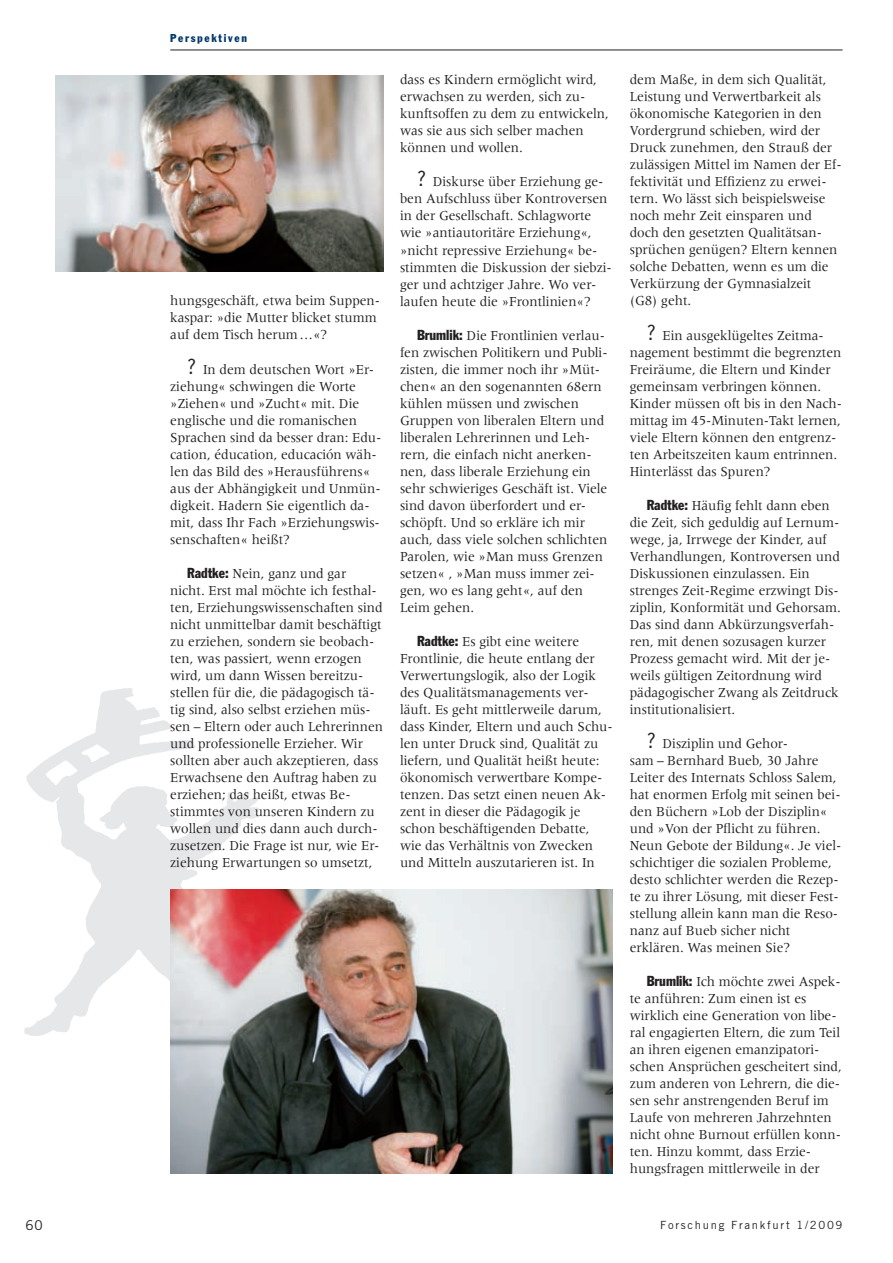
<style>
.page{position:relative;width:893px;height:1263px;background:#fff}
.page>*{position:absolute;margin:0;border:0;box-sizing:border-box;transform-origin:0 0}
.t1{font:14.25px/17px "Meridien";color:#231f20;scale:.95 1}
.t2{font:13.5px "Trade Gothic";color:#231f20}
.t3{font:11.25px "Trade Gothic";letter-spacing:.15em;color:#231f20}
.t4{font:condensed 11.25px "Franklin Gothic";letter-spacing:.15em;color:#00376b}
.s1{font-family:"Trade Gothic";font-size:21px}
.s2{font-family:"Franklin Gothic";font-stretch:condensed}
</style>
<div class="page">
<img style="left:24px;top:688px;width:235px;height:348px">
<hr style="left:170px;top:50px;width:672px;height:1px;background:#231f20">
<img style="left:170px;top:889px;width:442px;height:284px">
<img style="left:55px;top:76px;width:328px;height:195px">
<p class="t4" style="left:170px;top:34px;width:78px">Perspektiven</p>
<p class="t1" style="left:170px;top:293px;width:222px">hungsgeschäft, etwa beim Suppen&shy;kaspar: »die Mutter blicket stumm auf dem Tisch herum …«?</p>
<p class="t1" style="left:170px;top:362px;width:224px;text-indent:17px"><span class="s1">?</span> In dem deutschen Wort »Er&shy;ziehung« schwingen die Worte »Ziehen« und »Zucht« mit. Die englische und die romanischen<br>Sprachen sind da besser dran: Edu&shy;cation, éducation, educación wäh&shy;len das Bild des »Herausführens« aus der Abhängigkeit und Unmün&shy;digkeit. Hadern Sie eigentlich da&shy;mit, dass Ihr Fach »Erziehungswis&shy;senschaften« heißt?</p>
<p class="t1" style="left:170px;top:566px;width:225px;text-indent:17px"><span class="s2">Radtke:</span> Nein, ganz und gar nicht. Erst mal möchte ich festhal&shy;ten, Erziehungswissenschaften sind nicht unmittelbar damit beschäftigt zu erziehen, sondern sie beobach&shy;ten, was passiert, wenn erzogen wird, um dann Wissen bereitzu&shy;stellen für die, die pädagogisch tä&shy;tig sind, also selbst erziehen müs&shy;sen – Eltern oder auch Lehrerinnen und professionelle Erzieher. Wir sollten aber auch akzeptieren, dass Erwachsene den Auftrag haben zu erziehen; das heißt, etwas Be&shy;stimmtes von unseren Kindern zu wollen und dies dann auch durch&shy;zusetzen. Die Frage ist nur, wie Er&shy;ziehung Erwartungen so umsetzt,</p>
<p class="t1" style="left:400px;top:72px;width:221px">dass es Kindern ermöglicht wird, erwachsen zu werden, sich zu&shy;kunftsoffen zu dem zu entwickeln, was sie aus sich selber machen können und wollen.</p>
<p class="t1" style="left:400px;top:174px;width:224px;text-indent:17px"><span class="s1">?</span> Diskurse über Erziehung ge&shy;ben Aufschluss über Kontroversen in der Gesellschaft. Schlagworte wie »antiautoritäre Erziehung«, »nicht repressive Erziehung« be&shy;stimmten die Diskussion der siebzi&shy;ger und achtziger Jahre. Wo ver&shy;laufen heute die »Frontlinien«?</p>
<p class="t1" style="left:400px;top:327px;width:220px;text-indent:17px"><span class="s2">Brumlik:</span> Die Frontlinien verlau&shy;fen zwischen Politikern und Publi&shy;zisten, die immer noch ihr »Müt&shy;chen« an den sogenannten 68ern kühlen müssen und zwischen<br>Gruppen von liberalen Eltern und liberalen Lehrerinnen und Leh&shy;rern, die einfach nicht anerken&shy;nen, dass liberale Erziehung ein sehr schwieriges Geschäft ist. Viele sind davon überfordert und er&shy;schöpft. Und so erkläre ich mir auch, dass viele solchen schlichten<br>Parolen, wie »Man muss Grenzen setzen« , »Man muss immer zei&shy;gen, wo es lang geht«, auf den<br>Leim gehen.</p>
<p class="t1" style="left:400px;top:633px;width:225px;text-indent:17px"><span class="s2">Radtke:</span> Es gibt eine weitere<br>Frontlinie, die heute entlang der<br>Verwertungslogik, also der Logik des Qualitätsmanagements ver&shy;läuft. Es geht mittlerweile darum, dass Kinder, Eltern und auch Schu&shy;len unter Druck sind, Qualität zu liefern, und Qualität heißt heute: ökonomisch verwertbare Kompe&shy;tenzen. Das setzt einen neuen Ak&shy;zent in dieser die Pädagogik je schon beschäftigenden Debatte, wie das Verhältnis von Zwecken und Mitteln auszutarieren ist. In</p>
<p class="t1" style="left:629px;top:72px;width:224px">dem Maße, in dem sich Qualität,<br>Leistung und Verwertbarkeit als ökonomische Kategorien in den<br>Vordergrund schieben, wird der<br>Druck zunehmen, den Strauß der zulässigen Mittel im Namen der Ef&shy;fektivität und Effizienz zu erwei&shy;tern. Wo lässt sich beispielsweise noch mehr Zeit einsparen und doch den gesetzten Qualitätsan&shy;sprüchen genügen? Eltern kennen solche Debatten, wenn es um die<br>Verkürzung der Gymnasialzeit (G8) geht.</p>
<p class="t1" style="left:629px;top:327px;width:225px;text-indent:17px"><span class="s1">?</span> Ein ausgeklügeltes Zeitma&shy;nagement bestimmt die begrenzten<br>Freiräume, die Eltern und Kinder gemeinsam verbringen können.<br>Kinder müssen oft bis in den Nach&shy;mittag im 45-Minuten-Takt lernen, viele Eltern können den entgrenz&shy;ten Arbeitszeiten kaum entrinnen.<br>Hinterlässt das Spuren?</p>
<p class="t1" style="left:629px;top:498px;width:224px;text-indent:17px"><span class="s2">Radtke:</span> Häufig fehlt dann eben die Zeit, sich geduldig auf Lernum&shy;wege, ja, Irrwege der Kinder, auf<br>Verhandlungen, Kontroversen und<br>Diskussionen einzulassen. Ein strenges Zeit-Regime erzwingt Dis&shy;ziplin, Konformität und Gehorsam.<br>Das sind dann Abkürzungsverfah&shy;ren, mit denen sozusagen kurzer<br>Prozess gemacht wird. Mit der je&shy;weils gültigen Zeitordnung wird pädagogischer Zwang als Zeitdruck institutionalisiert.</p>
<p class="t1" style="left:629px;top:736px;width:224px;text-indent:17px"><span class="s1">?</span> Disziplin und Gehor-<br>sam – Bernhard Bueb, 30 Jahre<br>Leiter des Internats Schloss Salem, hat enormen Erfolg mit seinen bei&shy;den Büchern »Lob der Disziplin« und »Von der Pflicht zu führen.<br>Neun Gebote der Bildung«. Je viel&shy;schichtiger die sozialen Probleme, desto schlichter werden die Rezep&shy;te zu ihrer Lösung, mit dieser Fest&shy;stellung allein kann man die Reso&shy;nanz auf Bueb sicher nicht erklären. Was meinen Sie?</p>
<p class="t1" style="left:629px;top:974px;width:225px;text-indent:17px"><span class="s2">Brumlik:</span> Ich möchte zwei Aspek&shy;te anführen: Zum einen ist es wirklich eine Generation von libe&shy;ral engagierten Eltern, die zum Teil an ihren eigenen emanzipatori&shy;schen Ansprüchen gescheitert sind, zum anderen von Lehrern, die die&shy;sen sehr anstrengenden Beruf im<br>Laufe von mehreren Jahrzehnten nicht ohne Burnout erfüllen konn&shy;ten. Hinzu kommt, dass Erzie&shy;hungsfragen mittlerweile in der</p>
<p class="t2" style="left:26px;top:1220px;width:18px">60</p>
<p class="t3" style="left:660px;top:1220px;width:184px">Forschung Frankfurt 1/2009</p>
</div>
